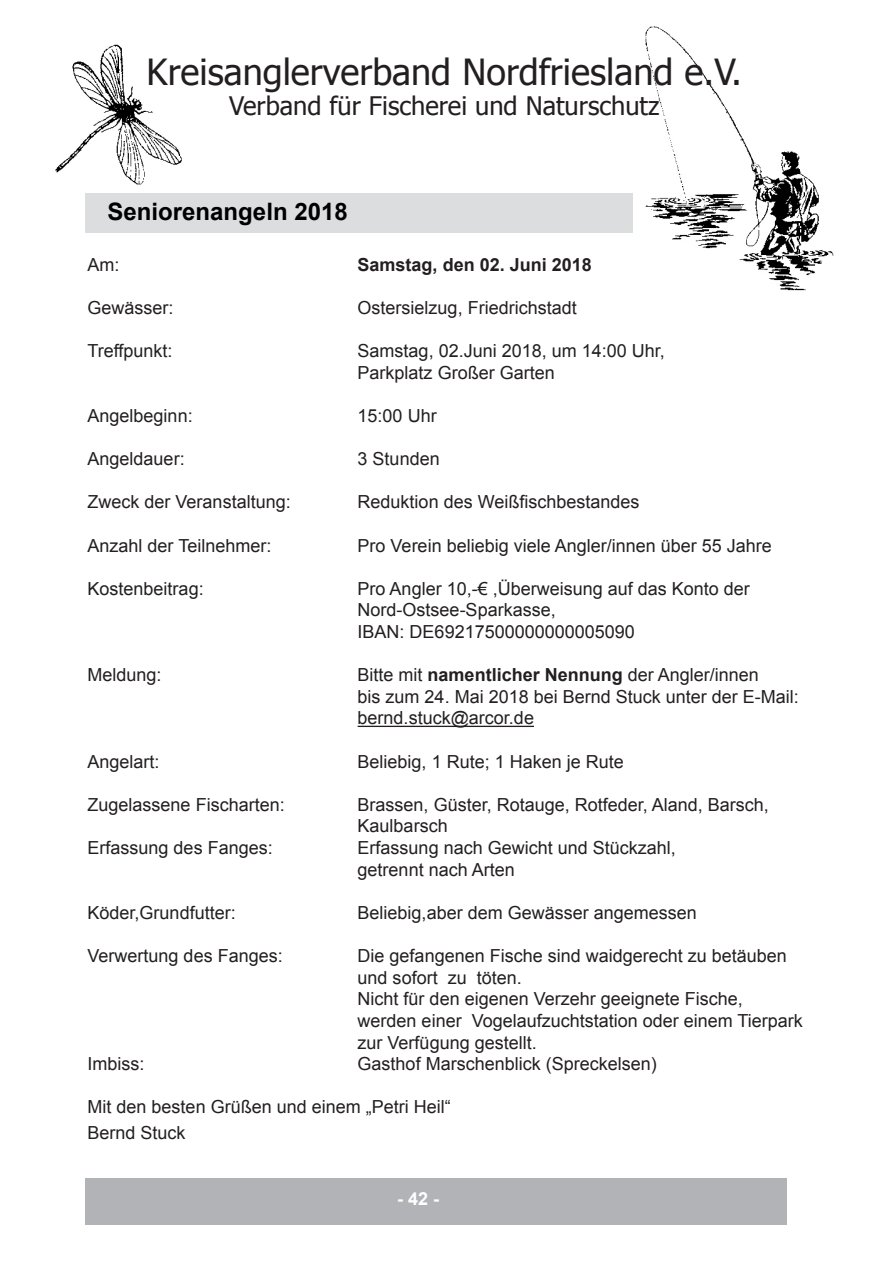
<style>
.page{position:relative;width:893px;height:1263px;background:#fff}
.page>*{position:absolute;margin:0;border:0;box-sizing:border-box;transform-origin:0 0}
.t1{font:36px "Tahoma";color:#231f20}
.t2{font:25.5px "Tahoma";color:#231f20}
.heading_1{font:700 24px "Arial";color:#000}
.heading_1-2{font:18px/21.6px "Arial";color:#231f20}
.t3{font:700 18px "Arial";color:#231f20}
.t4{font:700 18px "Arial";color:#fff}
.s1{font-weight:700}
</style>
<div class="page">
<div style="left:85px;top:193px;width:547px;height:40px;background:#dcdddf"></div>
<hr style="left:358px;top:726px;width:176px;height:1px;background:#231f20">
<div style="left:85px;top:1178px;width:702px;height:46px;background:#b2b3b7"></div>
<img style="left:645px;top:26px;width:189px;height:265px">
<img style="left:55px;top:44px;width:127px;height:141px">
<p class="t1" style="left:147px;top:47px;width:597px">Kreisanglerverband Nordfriesland e.V.</p>
<p class="t2" style="left:229px;top:89px;width:432px">Verband für Fischerei und Naturschutz</p>
<p class="heading_1" style="left:108px;top:196px;width:242px">Seniorenangeln 2018</p>
<p class="heading_1-2" style="left:88px;top:254px;width:34px">Am:</p>
<p class="t3" style="left:358px;top:252px;width:236px">Samstag, den 02. Juni 2018</p>
<p class="heading_1-2" style="left:88px;top:297px;width:88px">Gewässer:</p>
<p class="heading_1-2" style="left:358px;top:297px;width:221px">Ostersielzug, Friedrichstadt</p>
<p class="heading_1-2" style="left:88px;top:340px;width:87px">Treffpunkt:</p>
<p class="heading_1-2" style="left:358px;top:340px;width:309px">Samstag, 02.Juni 2018, um 14:00 Uhr,</p>
<p class="heading_1-2" style="left:358px;top:362px;width:199px">Parkplatz Großer Garten</p>
<p class="heading_1-2" style="left:88px;top:405px;width:107px">Angelbeginn:</p>
<p class="heading_1-2" style="left:358px;top:405px;width:81px">15:00 Uhr</p>
<p class="heading_1-2" style="left:88px;top:448px;width:99px">Angeldauer:</p>
<p class="heading_1-2" style="left:358px;top:448px;width:84px">3 Stunden</p>
<p class="heading_1-2" style="left:88px;top:491px;width:205px">Zweck der Veranstaltung:</p>
<p class="heading_1-2" style="left:358px;top:491px;width:283px">Reduktion des Weißfischbestandes</p>
<p class="heading_1-2" style="left:88px;top:535px;width:185px">Anzahl der Teilnehmer:</p>
<p class="heading_1-2" style="left:358px;top:535px;width:416px">Pro Verein beliebig viele Angler/innen über 55 Jahre</p>
<p class="heading_1-2" style="left:88px;top:578px;width:118px">Kostenbeitrag:</p>
<p class="heading_1-2" style="left:358px;top:578px;width:394px">Pro Angler 10,-€ ,Überweisung auf das Konto der</p>
<p class="heading_1-2" style="left:358px;top:599px;width:279px">Nord-Ostsee-Sparkasse,<br>IBAN: DE69217500000000005090</p>
<p class="heading_1-2" style="left:88px;top:664px;width:76px">Meldung:</p>
<p class="heading_1-2" style="left:358px;top:664px;width:403px">Bitte mit <span class="s1">namentlicher Nennung</span> der Angler/innen</p>
<p class="heading_1-2" style="left:358px;top:686px;width:443px">bis zum 24. Mai 2018 bei Bernd Stuck unter der E-Mail:</p>
<p class="heading_1-2" style="left:358px;top:707px;width:178px">bernd.stuck@arcor.de</p>
<p class="heading_1-2" style="left:88px;top:751px;width:74px">Angelart:</p>
<p class="heading_1-2" style="left:358px;top:751px;width:268px">Beliebig, 1 Rute; 1 Haken je Rute</p>
<p class="heading_1-2" style="left:88px;top:794px;width:199px">Zugelassene Fischarten:</p>
<p class="heading_1-2" style="left:358px;top:794px;width:413px">Brassen, Güster, Rotauge, Rotfeder, Aland, Barsch,<br>Kaulbarsch</p>
<p class="heading_1-2" style="left:88px;top:837px;width:187px">Erfassung des Fanges:</p>
<p class="heading_1-2" style="left:358px;top:837px;width:320px">Erfassung nach Gewicht und Stückzahl,</p>
<p class="heading_1-2" style="left:358px;top:859px;width:159px">getrennt nach Arten</p>
<p class="heading_1-2" style="left:88px;top:902px;width:150px">Köder,Grundfutter:</p>
<p class="heading_1-2" style="left:358px;top:902px;width:341px">Beliebig,aber dem Gewässer angemessen</p>
<p class="heading_1-2" style="left:88px;top:945px;width:197px">Verwertung des Fanges:</p>
<p class="heading_1-2" style="left:358px;top:945px;width:431px">Die gefangenen Fische sind waidgerecht zu betäuben und sofort zu töten.</p>
<p class="heading_1-2" style="left:358px;top:988px;width:447px">Nicht für den eigenen Verzehr geeignete Fische, werden einer Vogelaufzuchtstation oder einem Tierpark zur Verfügung gestellt.</p>
<p class="heading_1-2" style="left:88px;top:1053px;width:59px">Imbiss:</p>
<p class="heading_1-2" style="left:358px;top:1053px;width:301px">Gasthof Marschenblick (Spreckelsen)</p>
<p class="heading_1-2" style="left:88px;top:1096px;width:365px">Mit den besten Grüßen und einem „Petri Heil“</p>
<p class="heading_1-2" style="left:88px;top:1121px;width:100px">Bernd Stuck</p>
<p class="t4" style="left:397px;top:1186px;width:44px">- 42 -</p>
</div>
